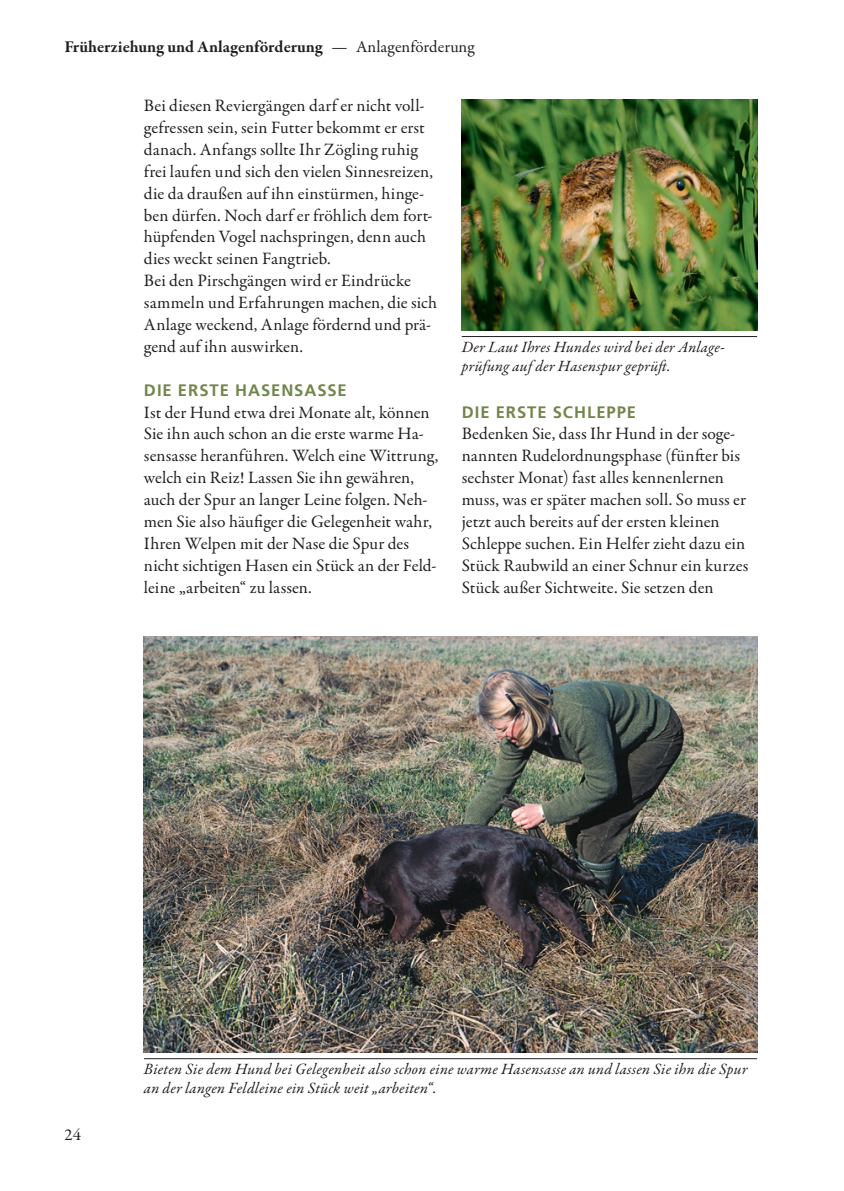
<style>
.page{position:relative;width:844px;height:1191px;background:#fff}
.page>*{position:absolute;margin:0;border:0;box-sizing:border-box;transform-origin:0 0}
.t1{font:17.5px/21.9px "Garamond Premr Pro";letter-spacing:.005em;color:#231f20}
.t2{font:700 16.8px "Garamond Premr Pro";letter-spacing:-.005em;color:#231f20}
.t3{font:16.8px "Garamond Premr Pro";color:#231f20}
.t4{font:700 16.62px "Frutiger LT Std";letter-spacing:.055em;color:#71864b}
.Bildunterschrift{font:italic 15.75px/19.2px "Garamond Premr Pro";letter-spacing:.015em;color:#231f20}
.s1{font-weight:400}
</style>
<div class="page">
<img style="left:144px;top:636px;width:612px;height:416px">
<hr style="left:144px;top:1058px;width:612px;height:1px;background:#231f20">
<img style="left:461px;top:99px;width:295px;height:231px">
<hr style="left:461px;top:336px;width:295px;height:1px;background:#231f20">
<p class="t2" style="left:64px;top:36px;width:411px">Früherziehung und Anlagenförderung <span class="s1">— Anlagenförderung</span></p>
<p class="t1" style="left:144px;top:95px;width:290px">Bei diesen Reviergängen darf er nicht voll&shy;gefressen sein, sein Futter bekommt er erst danach. Anfangs sollte Ihr Zögling ruhig frei laufen und sich den vielen Sinnesreizen, die da draußen auf ihn einstürmen, hinge&shy;ben dürfen. Noch darf er fröhlich dem fort&shy;hüpfenden Vogel nachspringen, denn auch dies weckt seinen Fangtrieb.</p>
<p class="t1" style="left:144px;top:270px;width:294px">Bei den Pirschgängen wird er Eindrücke sammeln und Erfahrungen machen, die sich Anlage weckend, Anlage fördernd und prä&shy;gend auf ihn auswirken.</p>
<h4 class="t4" style="left:144px;top:380px;width:204px">DIE ERSTE HASENSASSE</h4>
<p class="t1" style="left:144px;top:401px;width:296px">Ist der Hund etwa drei Monate alt, können Sie ihn auch schon an die erste warme Ha&shy;sensasse heranführen. Welch eine Wittrung, welch ein Reiz! Lassen Sie ihn gewähren, auch der Spur an langer Leine folgen. Neh&shy;men Sie also häufiger die Gelegenheit wahr, Ihren Welpen mit der Nase die Spur des nicht sichtigen Hasen ein Stück an der Feld&shy;leine „arbeiten“ zu lassen.</p>
<h4 class="t4" style="left:461px;top:402px;width:176px">DIE ERSTE SCHLEPPE</h4>
<p class="Bildunterschrift" style="left:461px;top:338px;width:263px">Der Laut Ihres Hundes wird bei der Anlage&shy;prüfung auf der Hasenspur geprüft.</p>
<p class="t1" style="left:461px;top:423px;width:288px">Bedenken Sie, dass Ihr Hund in der soge&shy;nannten Rudelordnungsphase (fünfter bis sechster Monat) fast alles kennenlernen muss, was er später machen soll. So muss er jetzt auch bereits auf der ersten kleinen Schleppe suchen. Ein Helfer zieht dazu ein Stück Raubwild an einer Schnur ein kurzes Stück außer Sichtweite. Sie setzen den</p>
<p class="t3" style="left:64px;top:1124px;width:18px">24</p>
<p class="Bildunterschrift" style="left:144px;top:1060px;width:605px">Bieten Sie dem Hund bei Gelegenheit also schon eine warme Hasensasse an und lassen Sie ihn die Spur an der langen Feldleine ein Stück weit „arbeiten“.</p>
</div>
